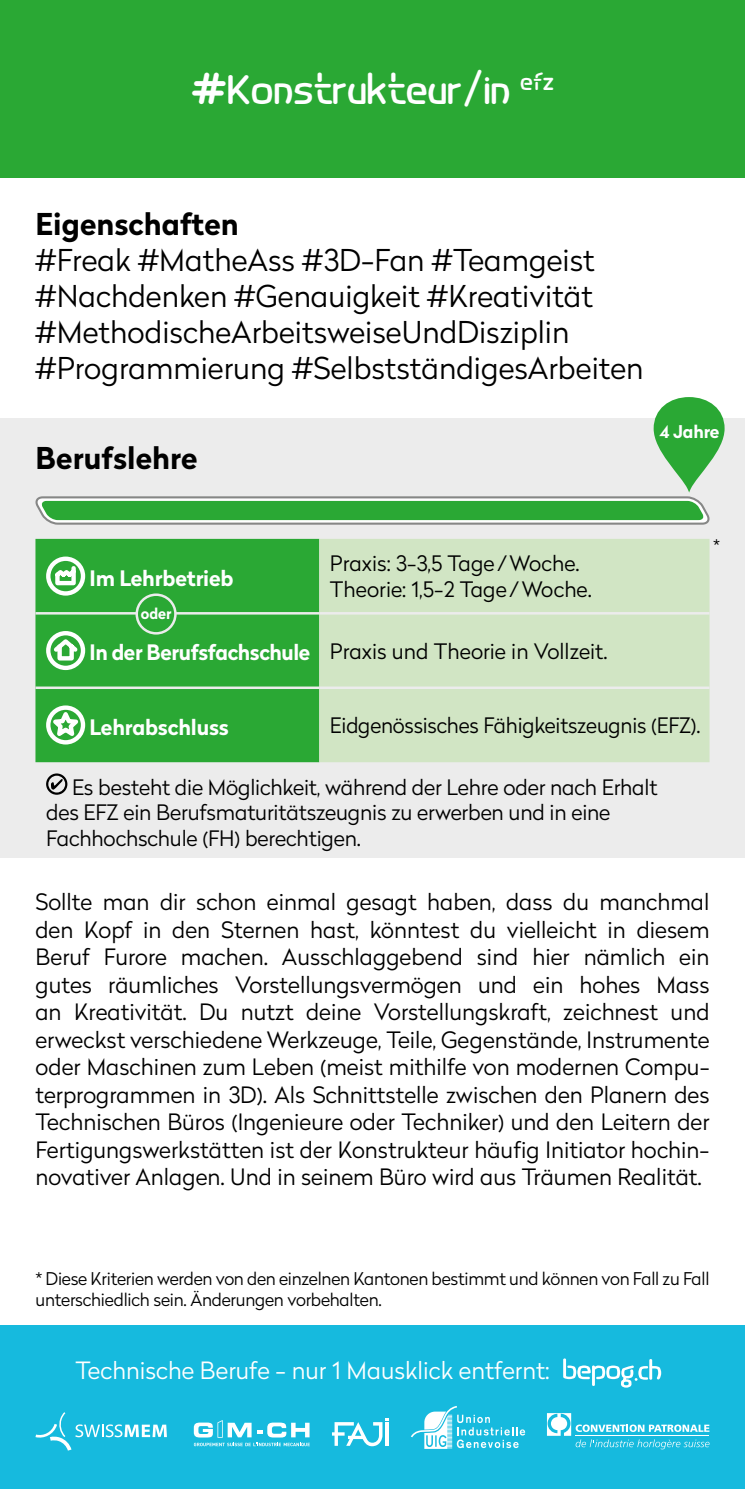
<style>
.page{position:relative;width:745px;height:1489px;background:#fff}
.page>*{position:absolute;margin:0;border:0;box-sizing:border-box;transform-origin:0 0}
.t1{font:42px "Bepog sans";color:#fff}
.t2{font:300 30px/36px "Radikal";color:#000}
.t3{font:700 30px "Radikal";color:#000}
.t4{font:300 23.75px "Radikal";color:#fff}
.t5{font:300 22.5px/27.5px "Radikal";color:#000;text-align:justify}
.t6{font:300 21.25px/25.5px "Radikal";letter-spacing:-.01em;color:#000}
.t7{font:700 21.25px "Radikal";letter-spacing:-.01em;color:#fff}
.t8{font:300 17.5px/21px "Radikal";letter-spacing:-.015em;color:#000}
.t9{font:700 17.5px "Radikal";letter-spacing:-.01em;color:#fff}
.t10{font:700 15px "Radikal";color:#fff}
.s1{font-weight:700;color:#fff}
</style>
<div class="page">
<div style="left:0;top:0;width:744px;height:177px;background:#2aa834"></div>
<div style="left:0;top:1325px;width:744px;height:163px;background:#16bade"></div>
<svg style="left:563px;top:1358px;width:97px;height:29px"></svg>
<div style="left:0;top:418px;width:744px;height:439px;background:#ececec"></div>
<div style="left:35px;top:539px;width:284px;height:223px;background:#2aa834"></div>
<div style="left:319px;top:539px;width:390px;height:223px;background:#d1e5c4"></div>
<hr style="left:35px;top:612px;width:284px;height:2px;background:#ececec">
<hr style="left:319px;top:612px;width:390px;height:2px;background:#ececec">
<hr style="left:35px;top:686px;width:284px;height:3px;background:#ececec">
<hr style="left:319px;top:686px;width:390px;height:3px;background:#ececec">
<div style="left:46px;top:556px;width:39px;height:39px;border:4px solid #fff;border-radius:50%"></div>
<svg style="left:51px;top:564px;width:28px;height:23px"></svg>
<div style="left:46px;top:631px;width:39px;height:39px;border:4px solid #fff;border-radius:50%"></div>
<svg style="left:50px;top:635px;width:31px;height:27px"></svg>
<div style="left:46px;top:705px;width:39px;height:39px;border:4px solid #fff;border-radius:50%"></div>
<svg style="left:45px;top:708px;width:41px;height:34px"></svg>
<svg style="left:46px;top:773px;width:21px;height:21px"></svg>
<svg style="left:35px;top:397px;width:689px;height:128px"></svg>
<div style="left:137px;top:594px;width:38px;height:39px;background:#2aa834;border-radius:50%"></div>
<div style="left:135px;top:593px;width:41px;height:41px;border:2px solid #ececec;border-radius:50%"></div>
<svg style="left:35px;top:1412px;width:132px;height:38px"></svg>
<svg style="left:194px;top:1420px;width:115px;height:26px"></svg>
<svg style="left:332px;top:1418px;width:57px;height:27px"></svg>
<svg style="left:411px;top:1406px;width:114px;height:42px"></svg>
<svg style="left:547px;top:1413px;width:162px;height:36px"></svg>
<h1 class="t1" style="left:191px;top:70px;width:364px">#Konstrukteur/in <sup>efz</sup></h1>
<h2 class="t3" style="left:35px;top:202px;width:205px">Eigenschaften</h2>
<h2 class="t2" style="left:35px;top:241px;width:609px">#Freak #MatheAss #3D-Fan #Teamgeist #Nachdenken #Genauigkeit #Kreativität #MethodischeArbeitsweiseUndDisziplin #Programmierung #SelbstständigesArbeiten</h2>
<h2 class="t3" style="left:35px;top:436px;width:164px">Berufslehre</h2>
<p class="t9" style="left:659px;top:419px;width:62px">4 Jahre</p>
<p class="t7" style="left:89px;top:562px;width:145px">Im Lehrbetrieb</p>
<p class="t10" style="left:141px;top:602px;width:32px">oder</p>
<p class="t6" style="left:330px;top:550px;width:263px">Praxis: 3-3,5 Tage/Woche.<br>Theorie: 1,5-2 Tage/Woche.</p>
<p class="t6" style="left:89px;top:637px;width:519px"><span class="s1">In der Berufsfachschule</span> Praxis und Theorie in Vollzeit.</p>
<p class="t8" style="left:712px;top:534px;width:8px">*</p>
<p class="t7" style="left:89px;top:711px;width:141px">Lehrabschluss</p>
<p class="t6" style="left:330px;top:712px;width:372px">Eidgenössisches Fähigkeitszeugnis (EFZ).</p>
<p class="t6" style="left:46px;top:773px;width:612px;text-indent:26px">Es besteht die Möglichkeit, während der Lehre oder nach Erhalt des EFZ ein Berufsmaturitätszeugnis zu erwerben und in eine<br>Fachhochschule (FH) berechtigen.</p>
<p class="t5" style="left:35px;top:887px;width:675px">Sollte man dir schon einmal gesagt haben, dass du manchmal den Kopf in den Sternen hast, könntest du vielleicht in diesem Beruf Furore machen. Ausschlaggebend sind hier nämlich ein gutes räumliches Vorstellungsvermögen und ein hohes Mass an Kreativität. Du nutzt deine Vorstellungskraft, zeichnest und erweckst verschiedene Werkzeuge, Teile, Gegenstände, Instrumente oder Maschinen zum Leben (meist mithilfe von modernen Compu&shy;terprogrammen in 3D). Als Schnittstelle zwischen den Planern des Technischen Büros (Ingenieure oder Techniker) und den Leitern der Fertigungswerkstätten ist der Konstrukteur häufig Initiator hochin&shy;novativer Anlagen. Und in seinem Büro wird aus Träumen Realität.</p>
<p class="t8" style="left:35px;top:1267px;width:675px">* Diese Kriterien werden von den einzelnen Kantonen bestimmt und können von Fall zu Fall unterschiedlich sein. Änderungen vorbehalten.</p>
<p class="t4" style="left:75px;top:1353px;width:475px">Technische Berufe - nur 1 Mausklick entfernt:</p>
</div>
